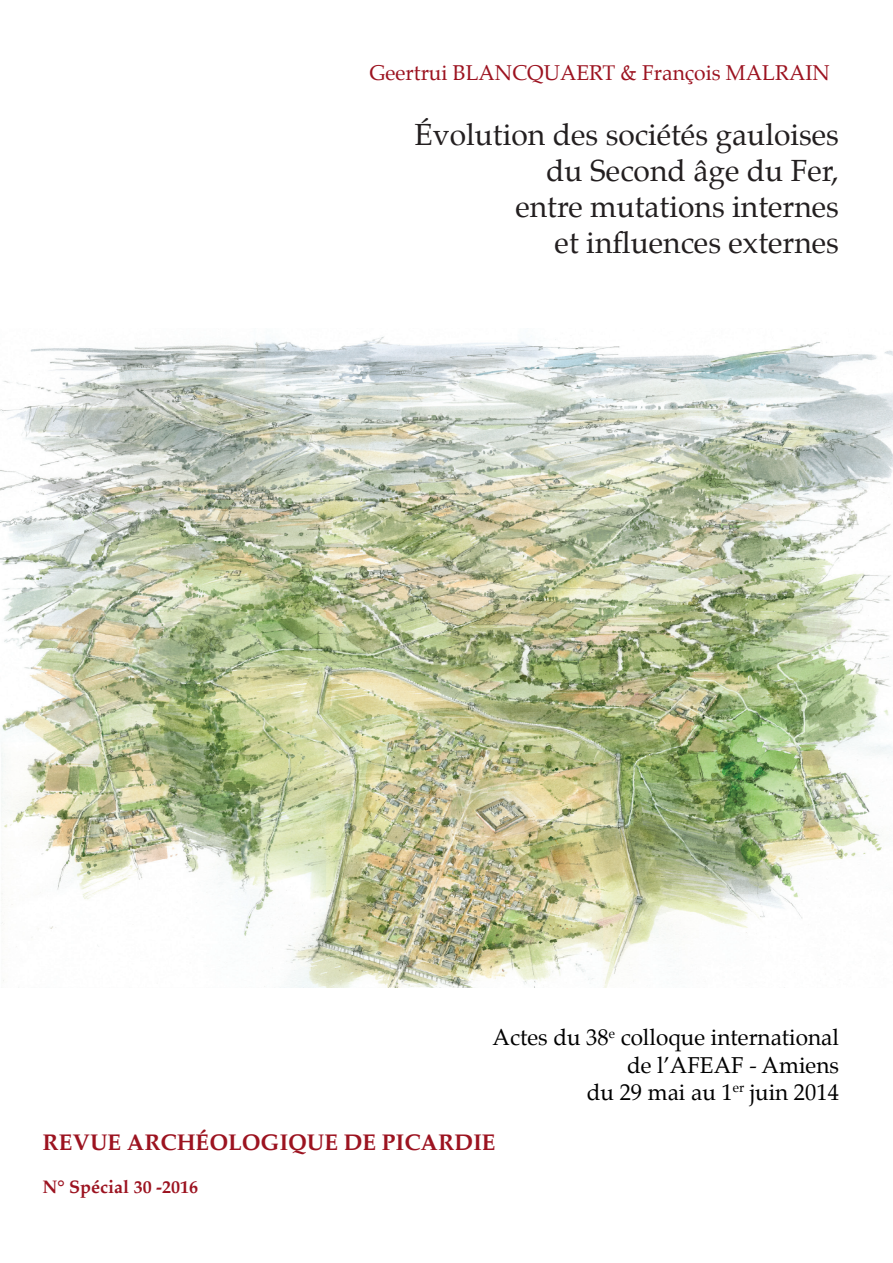
<style>
.page{position:relative;width:893px;height:1263px;background:#fff}
.page>*{position:absolute;margin:0;border:0;box-sizing:border-box;transform-origin:0 0}
.Légende{font:30px "Palatino";color:#231f20}
.Légende-2{font:22.5px "Palatino";color:#000}
.t1{font:700 22.5px "Palatino";color:#9c1320}
.t2{font:21px "Palatino";color:#9c1320}
.t3{font:700 18px "Palatino";color:#9c1320}
</style>
<div class="page">
<img style="left:1px;top:336px;width:892px;height:652px">
<svg style="left:490px;top:987px;width:352px;height:1px"></svg>
<p class="t2" style="left:369px;top:56px;width:462px">Geertrui BLANCQUAERT &amp; François MALRAIN</p>
<p class="Légende" style="left:414px;top:110px;width:426px">Évolution des sociétés gauloises</p>
<p class="Légende" style="left:546px;top:146px;width:294px">du Second âge du Fer,</p>
<p class="Légende" style="left:515px;top:182px;width:325px">entre mutations internes</p>
<p class="Légende" style="left:555px;top:218px;width:286px">et influences externes</p>
<p class="Légende-2" style="left:493px;top:1019px;width:348px">Actes du 38<sup>e</sup> colloque international</p>
<p class="Légende-2" style="left:627px;top:1046px;width:213px">de l’AFEAF - Amiens</p>
<p class="Légende-2" style="left:587px;top:1073px;width:254px">du 29 mai au 1<sup>er</sup> juin 2014</p>
<p class="t1" style="left:43px;top:1123px;width:455px">REVUE ARCHÉOLOGIQUE DE PICARDIE</p>
<p class="t3" style="left:43px;top:1171px;width:157px">N° Spécial 30 -2016</p>
</div>
